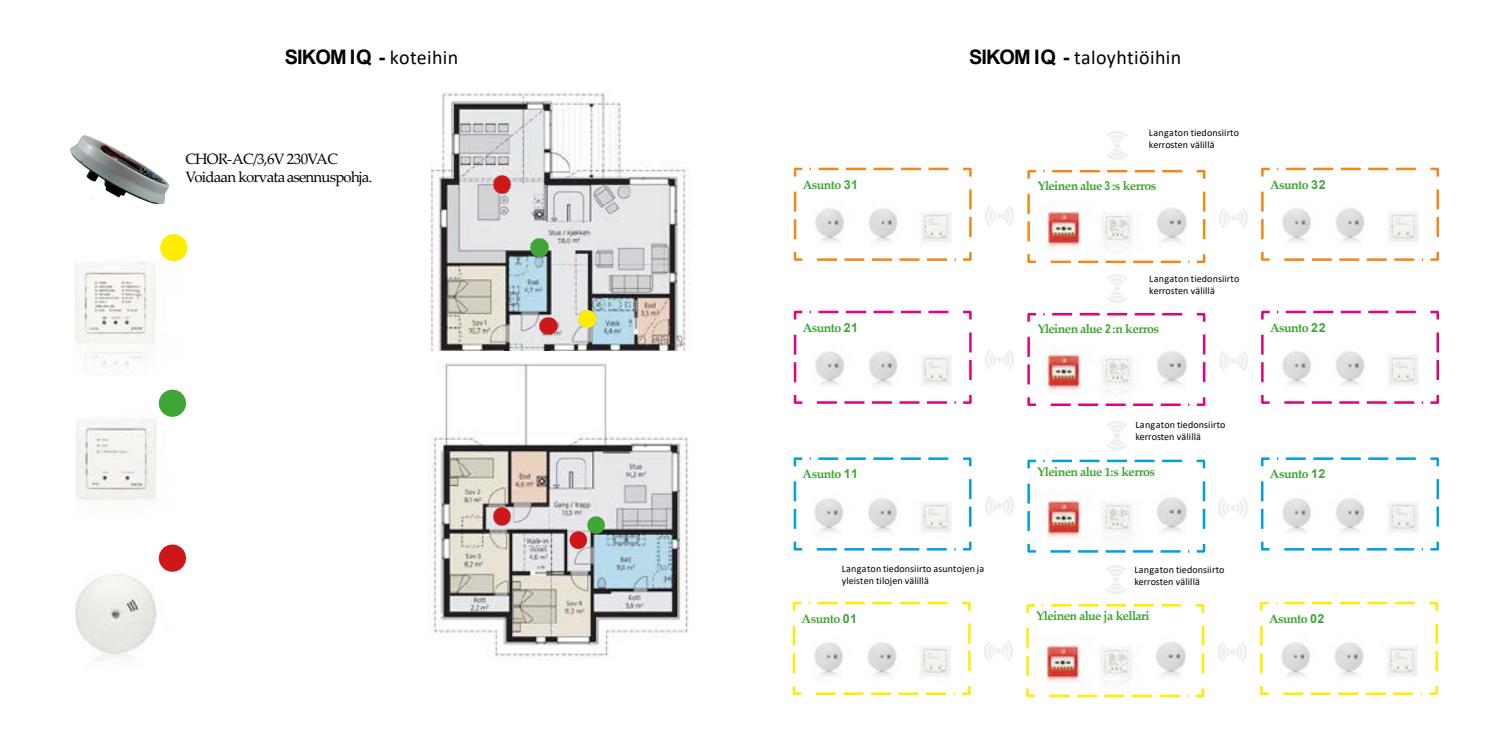
<style>
.page{position:relative;width:1489px;height:745px;background:#fff}
.page>*{position:absolute;margin:0;border:0;box-sizing:border-box;transform-origin:0 0}
.t1{font:20px "Calibri";letter-spacing:.02em;color:#000}
.t2{font:700 20px "Arial";letter-spacing:-.045em;color:#000}
.t3{font:15px/18px "Palatino Linotype";letter-spacing:-.05em;color:#000}
.t4{font:700 12.5px "Palatino Linotype";letter-spacing:-.045em;color:#3fa535}
.t5{font:10px/12px "Calibri";letter-spacing:.01em;color:#000}
.s1{font-family:"Calibri";font-weight:400}
.s2{font-family:"Arial";font-weight:700}
.s3{font-family:"Arial"}
.s4{font-family:"Arial Narrow"}
</style>
<div class="page">
<svg style="left:1026px;top:628px;width:9px;height:70px"></svg>
<svg style="left:1049px;top:688px;width:156px;height:10px"></svg>
<svg style="left:1195px;top:604px;width:10px;height:69px"></svg>
<svg style="left:1026px;top:604px;width:155px;height:9px"></svg>
<img style="left:814px;top:642px;width:137px;height:34px">
<img style="left:1038px;top:635px;width:158px;height:50px">
<svg style="left:792px;top:625px;width:10px;height:70px"></svg>
<svg style="left:816px;top:686px;width:155px;height:9px"></svg>
<svg style="left:962px;top:601px;width:9px;height:70px"></svg>
<svg style="left:792px;top:601px;width:155px;height:10px"></svg>
<img style="left:1281px;top:642px;width:137px;height:34px">
<svg style="left:1260px;top:625px;width:9px;height:70px"></svg>
<svg style="left:1283px;top:686px;width:155px;height:9px"></svg>
<svg style="left:1429px;top:601px;width:9px;height:70px"></svg>
<svg style="left:1260px;top:601px;width:155px;height:10px"></svg>
<svg style="left:1027px;top:483px;width:9px;height:70px"></svg>
<svg style="left:1050px;top:543px;width:156px;height:10px"></svg>
<img style="left:1039px;top:490px;width:158px;height:54px">
<svg style="left:1194px;top:459px;width:12px;height:70px"></svg>
<svg style="left:1027px;top:459px;width:155px;height:10px"></svg>
<img style="left:814px;top:498px;width:138px;height:34px">
<svg style="left:793px;top:481px;width:10px;height:70px"></svg>
<svg style="left:817px;top:541px;width:155px;height:10px"></svg>
<svg style="left:963px;top:457px;width:9px;height:69px"></svg>
<svg style="left:793px;top:457px;width:155px;height:10px"></svg>
<img style="left:1282px;top:498px;width:137px;height:34px">
<svg style="left:1261px;top:481px;width:9px;height:70px"></svg>
<svg style="left:1284px;top:541px;width:155px;height:10px"></svg>
<svg style="left:1430px;top:457px;width:9px;height:69px"></svg>
<svg style="left:1261px;top:457px;width:155px;height:10px"></svg>
<svg style="left:1027px;top:337px;width:9px;height:69px"></svg>
<svg style="left:1051px;top:397px;width:155px;height:9px"></svg>
<img style="left:1039px;top:344px;width:148px;height:50px">
<svg style="left:1196px;top:313px;width:10px;height:69px"></svg>
<svg style="left:1027px;top:313px;width:155px;height:9px"></svg>
<img style="left:815px;top:351px;width:137px;height:34px">
<svg style="left:793px;top:334px;width:10px;height:70px"></svg>
<svg style="left:817px;top:395px;width:155px;height:9px"></svg>
<svg style="left:963px;top:310px;width:9px;height:70px"></svg>
<svg style="left:793px;top:310px;width:155px;height:10px"></svg>
<img style="left:1282px;top:351px;width:137px;height:34px">
<svg style="left:1261px;top:334px;width:9px;height:70px"></svg>
<svg style="left:1284px;top:395px;width:155px;height:9px"></svg>
<svg style="left:1430px;top:310px;width:9px;height:70px"></svg>
<svg style="left:1261px;top:310px;width:155px;height:10px"></svg>
<svg style="left:1027px;top:194px;width:9px;height:70px"></svg>
<svg style="left:1051px;top:254px;width:155px;height:10px"></svg>
<img style="left:1039px;top:201px;width:148px;height:50px">
<svg style="left:1196px;top:169px;width:10px;height:70px"></svg>
<svg style="left:1027px;top:169px;width:155px;height:10px"></svg>
<img style="left:815px;top:208px;width:137px;height:34px">
<svg style="left:793px;top:191px;width:10px;height:70px"></svg>
<svg style="left:817px;top:252px;width:155px;height:9px"></svg>
<svg style="left:963px;top:167px;width:9px;height:70px"></svg>
<svg style="left:793px;top:167px;width:155px;height:10px"></svg>
<img style="left:1282px;top:208px;width:137px;height:34px">
<svg style="left:1261px;top:191px;width:9px;height:70px"></svg>
<svg style="left:1284px;top:252px;width:155px;height:9px"></svg>
<svg style="left:1430px;top:167px;width:9px;height:70px"></svg>
<svg style="left:1261px;top:167px;width:155px;height:10px"></svg>
<img style="left:431px;top:93px;width:260px;height:258px">
<img style="left:429px;top:363px;width:259px;height:297px">
<img style="left:578px;top:310px;width:18px;height:18px">
<img style="left:531px;top:239px;width:17px;height:17px">
<img style="left:493px;top:176px;width:18px;height:17px">
<img style="left:539px;top:317px;width:18px;height:18px">
<img style="left:493px;top:508px;width:18px;height:17px">
<svg style="left:569px;top:516px;width:36px;height:33px"></svg>
<img style="left:75px;top:261px;width:101px;height:105px">
<svg style="left:160px;top:234px;width:27px;height:27px"></svg>
<img style="left:76px;top:419px;width:81px;height:82px">
<svg style="left:159px;top:389px;width:27px;height:28px"></svg>
<img style="left:75px;top:571px;width:99px;height:88px">
<svg style="left:159px;top:544px;width:27px;height:27px"></svg>
<img style="left:70px;top:135px;width:99px;height:69px">
<p class="t2" style="left:285px;top:43px;width:175px">SIKOM IQ - <span class="s1">koteihin</span></p>
<p class="t3" style="left:185px;top:149px;width:188px">CHOR-AC/3,6V 230VAC<br>Voidaan korvata asennuspohja.</p>
<p class="t1" style="left:969px;top:43px;width:214px"><span class="s2">SIKOM IQ -</span> taloyhtiöihin</p>
<p class="t5" style="left:1149px;top:127px;width:92px">Langaton tiedonsiirto kerrosten välillä</p>
<p class="t4" style="left:803px;top:176px;width:57px">Asunto <span class="s3">31</span></p>
<p class="t4" style="left:1037px;top:176px;width:121px">Yleinen alue <span class="s4">3</span> :s kerros</p>
<p class="t4" style="left:1270px;top:176px;width:57px">Asunto <span class="s3">32</span></p>
<p class="t5" style="left:1149px;top:272px;width:92px">Langaton tiedonsiirto kerrosten välillä</p>
<p class="t4" style="left:803px;top:318px;width:57px">Asunto <span class="s3">21</span></p>
<p class="t4" style="left:1037px;top:319px;width:123px">Yleinen alue <span class="s4">2</span> :n kerros</p>
<p class="t4" style="left:1270px;top:318px;width:57px">Asunto <span class="s3">22</span></p>
<p class="t5" style="left:1135px;top:418px;width:92px">Langaton tiedonsiirto kerrosten välillä</p>
<p class="t4" style="left:802px;top:465px;width:57px">Asunto <span class="s3">11</span></p>
<p class="t4" style="left:1037px;top:462px;width:119px">Yleinen alue 1:s kerros</p>
<p class="t4" style="left:1270px;top:465px;width:57px">Asunto <span class="s3">12</span></p>
<p class="t5" style="left:842px;top:562px;width:144px">Langaton tiedonsiirto asuntojen ja yleisten tilojen välillä</p>
<p class="t5" style="left:1134px;top:563px;width:92px">Langaton tiedonsiirto kerrosten välillä</p>
<p class="t4" style="left:802px;top:609px;width:57px">Asunto <span class="s3">01</span></p>
<p class="t4" style="left:1036px;top:607px;width:115px">Yleinen alue ja kellari</p>
<p class="t4" style="left:1269px;top:609px;width:57px">Asunto <span class="s3">02</span></p>
</div>
